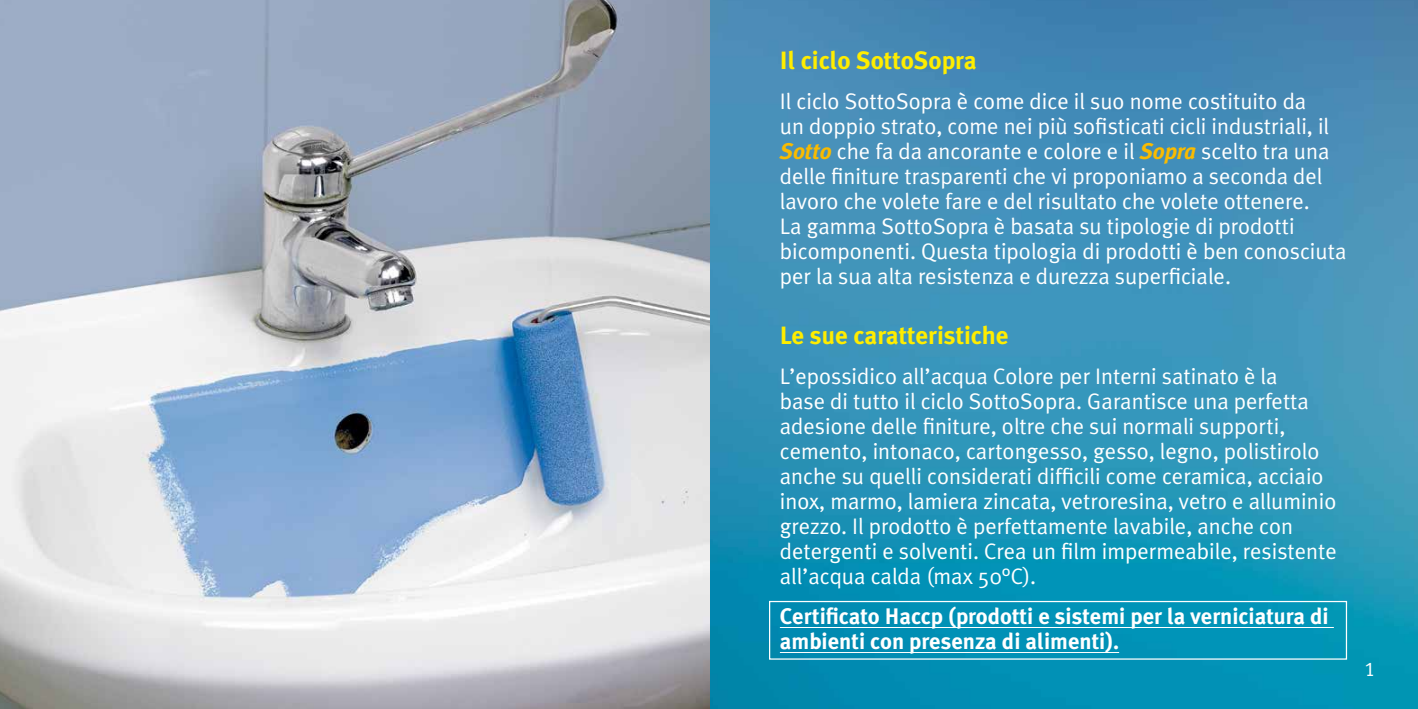
<style>
.page{position:relative;width:1418px;height:709px;background:#fff}
.page>*{position:absolute;margin:0;border:0;box-sizing:border-box;transform-origin:0 0}
.t1{font:700 25px "Meta Plus";color:#ffed00}
.t2{font:22.5px/25px "Meta Plus Normal";color:#fff}
.t3{font:700 22.5px/25px "Meta Plus";color:#fff}
.t4{font:20px "Meta Plus Normal Caps";color:#fff}
.s1{font-family:"Meta Plus";font-weight:700;font-style:italic;color:#fabb00}
</style>
<div class="page">
<img style="left:709px;top:0;width:708px;height:709px">
<hr style="left:780px;top:627px;width:553px;height:1px;background:#fff">
<hr style="left:780px;top:652px;width:339px;height:1px;background:#fff">
<img style="left:0;top:0;width:709px;height:709px">
<div style="left:769px;top:601px;width:577px;height:58px;border:1px solid #fff"></div>
<p class="t1" style="left:780px;top:46px;width:198px">Il ciclo SottoSopra</p>
<p class="t2" style="left:780px;top:88px;width:568px">Il ciclo SottoSopra è come dice il suo nome costituito da<br>un doppio strato, come nei più sofisticati cicli industriali, il <span class="s1">Sotto</span> che fa da ancorante e colore e il <span class="s1">Sopra</span> scelto tra una delle finiture trasparenti che vi proponiamo a seconda del lavoro che volete fare e del risultato che volete ottenere.<br>La gamma SottoSopra è basata su tipologie di prodotti bicomponenti. Questa tipologia di prodotti è ben conosciuta per la sua alta resistenza e durezza superficiale.</p>
<p class="t1" style="left:780px;top:321px;width:230px">Le sue caratteristiche</p>
<p class="t2" style="left:780px;top:363px;width:558px">L’epossidico all’acqua Colore per Interni satinato è la<br>base di tutto il ciclo SottoSopra. Garantisce una perfetta adesione delle finiture, oltre che sui normali supporti, cemento, intonaco, cartongesso, gesso, legno, polistirolo anche su quelli considerati difficili come ceramica, acciaio inox, marmo, lamiera zincata, vetroresina, vetro e alluminio grezzo. Il prodotto è perfettamente lavabile, anche con detergenti e solventi. Crea un film impermeabile, resistente all’acqua calda (max 50°C).</p>
<p class="t3" style="left:780px;top:604px;width:550px">Certificato Haccp (prodotti e sistemi per la verniciatura di ambienti con presenza di alimenti).</p>
<p class="t4" style="left:1364px;top:657px;width:12px">1</p>
</div>
